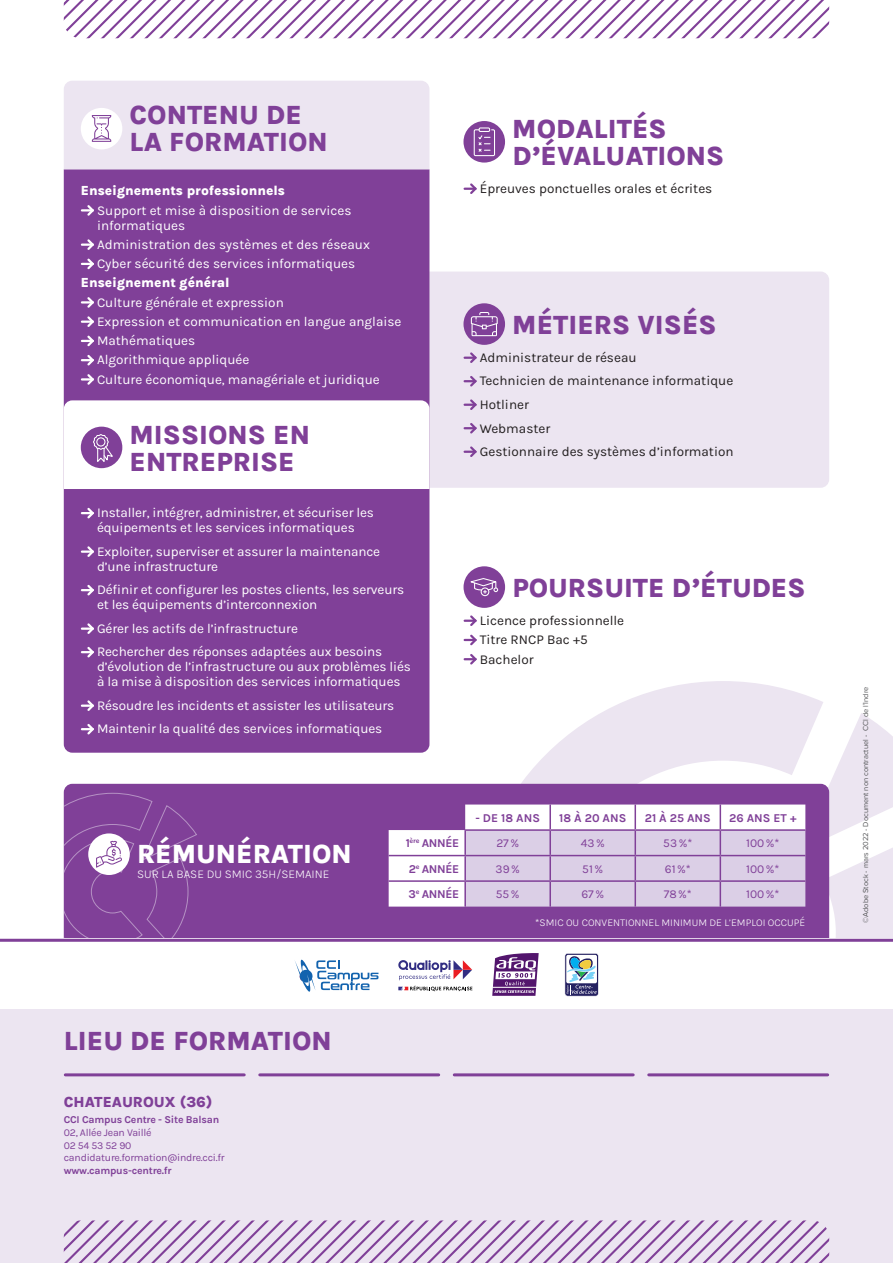
<style>
.page{position:relative;width:893px;height:1263px;background:#fff}
.page>*{position:absolute;margin:0;border:0;box-sizing:border-box;transform-origin:0 0}
.Titrages_paragraphes{font:800 27px/27px "Karla";color:#804098}
.Titrages_paragraphes-2{font:800 27px "Karla";color:#fff}
.t1{font:800 15px "Karla";color:#804098}
.Labeur{font:13.5px/15px "Karla";letter-spacing:-.01em;color:#fff}
.Labeur-2{font:13.5px "Karla";color:#231f20}
.Labeur-3{font:800 13.5px "Karla";color:#fff}
.t2{font:700 12px "Karla";color:#804098}
.t3{font:12px "Karla";color:#804098}
.Titrages_paragraphes-3{font:300 12px "Karla";color:#fff}
.t4{font:10.5px "Karla";letter-spacing:-.02em;color:#804098}
.t5{font:700 10.5px "Karla";letter-spacing:-.02em;color:#804098}
.t6{font:300 10.5px "Karla";color:#fff}
.Labeur-4{font:7.5px "Proxima Nova";color:#57585a}
</style>
<div class="page">
<svg style="left:472px;top:681px;width:421px;height:258px;fill:#ece5f1"></svg>
<div style="left:64px;top:784px;width:765px;height:155px;background:#804098"></div>
<svg style="left:64px;top:792px;width:133px;height:147px;background:#8a4fa0"></svg>
<svg style="left:389px;top:804px;width:416px;height:102px"></svg>
<hr style="left:720px;top:880px;width:85px;height:2px;background:#804098">
<div style="left:0;top:1005px;width:893px;height:258px;background:#ece5f1"></div>
<div style="left:0;top:939px;width:893px;height:70px;background:#fff"></div>
<hr style="left:65px;top:1073px;width:179px;height:3px;background:#804098">
<hr style="left:260px;top:1073px;width:179px;height:3px;background:#804098">
<hr style="left:0;top:939px;width:893px;height:3px;background:#804098">
<hr style="left:454px;top:1073px;width:179px;height:3px;background:#804098">
<hr style="left:649px;top:1073px;width:179px;height:3px;background:#804098">
<div style="left:429px;top:272px;width:400px;height:216px;background:#ece5f1"></div>
<div style="left:64px;top:169px;width:365px;height:584px;background:#804098"></div>
<svg style="left:64px;top:1220px;width:765px;height:43px"></svg>
<svg style="left:64px;top:0;width:765px;height:38px"></svg>
<svg style="left:82px;top:203px;width:14px;height:15px"></svg>
<svg style="left:82px;top:237px;width:14px;height:34px"></svg>
<svg style="left:82px;top:295px;width:14px;height:92px"></svg>
<svg style="left:82px;top:506px;width:14px;height:14px"></svg>
<svg style="left:82px;top:544px;width:14px;height:15px"></svg>
<svg style="left:82px;top:583px;width:14px;height:14px"></svg>
<svg style="left:82px;top:621px;width:14px;height:15px"></svg>
<svg style="left:82px;top:645px;width:14px;height:14px"></svg>
<svg style="left:82px;top:698px;width:14px;height:15px"></svg>
<svg style="left:82px;top:722px;width:14px;height:14px"></svg>
<div style="left:463px;top:303px;width:42px;height:42px;background:#804098;border-radius:50%"></div>
<svg style="left:471px;top:312px;width:27px;height:24px"></svg>
<svg style="left:465px;top:350px;width:14px;height:15px"></svg>
<svg style="left:465px;top:374px;width:14px;height:15px"></svg>
<svg style="left:465px;top:397px;width:14px;height:15px"></svg>
<svg style="left:465px;top:421px;width:14px;height:15px"></svg>
<svg style="left:465px;top:444px;width:14px;height:15px"></svg>
<div style="left:464px;top:566px;width:41px;height:42px;background:#804098;border-radius:50%"></div>
<div style="left:481px;top:587px;width:8px;height:9px;border:1px solid #fff;border-radius:50%"></div>
<svg style="left:470px;top:578px;width:29px;height:15px"></svg>
<svg style="left:465px;top:615px;width:12px;height:50px"></svg>
<div style="left:463px;top:121px;width:42px;height:42px;background:#804098;border-radius:50%"></div>
<div style="left:479px;top:127px;width:11px;height:5px;border:1px solid #fff"></div>
<div style="left:474px;top:129px;width:21px;height:27px;border:1px solid #fff"></div>
<svg style="left:478px;top:135px;width:12px;height:17px"></svg>
<svg style="left:465px;top:183px;width:12px;height:11px"></svg>
<div style="left:64px;top:81px;width:365px;height:88px;background:#ece5f1"></div>
<svg style="left:64px;top:400px;width:365px;height:89px"></svg>
<svg style="left:492px;top:953px;width:47px;height:43px"></svg>
<hr style="left:493px;top:987px;width:43px;height:1px;background:#fff">
<svg style="left:565px;top:953px;width:34px;height:43px"></svg>
<svg style="left:398px;top:960px;width:74px;height:20px"></svg>
<svg style="left:398px;top:986px;width:74px;height:5px"></svg>
<svg style="left:294px;top:959px;width:84px;height:33px"></svg>
<p class="Titrages_paragraphes" style="left:130px;top:101px;width:200px">CONTENU DE<br>LA FORMATION</p>
<p class="Labeur-3" style="left:81px;top:182px;width:206px">Enseignements professionnels</p>
<p class="Labeur" style="left:97px;top:202px;width:256px">Support et mise à disposition de services informatiques</p>
<p class="Labeur" style="left:97px;top:236px;width:274px">Administration des systèmes et des réseaux</p>
<p class="Labeur" style="left:97px;top:256px;width:260px">Cyber sécurité des services informatiques</p>
<p class="Labeur-3" style="left:81px;top:274px;width:150px">Enseignement général</p>
<p class="Labeur" style="left:97px;top:294px;width:188px">Culture générale et expression</p>
<p class="Labeur" style="left:97px;top:313px;width:306px">Expression et communication en langue anglaise</p>
<p class="Labeur" style="left:97px;top:333px;width:100px">Mathématiques</p>
<p class="Labeur" style="left:97px;top:352px;width:154px">Algorithmique appliquée</p>
<p class="Labeur" style="left:97px;top:371px;width:284px">Culture économique, managériale et juridique</p>
<p class="Titrages_paragraphes" style="left:130px;top:420px;width:182px">MISSIONS EN<br>ENTREPRISE</p>
<p class="Labeur" style="left:97px;top:505px;width:278px">Installer, intégrer, administrer, et sécuriser les équipements et les services informatiques</p>
<p class="Labeur" style="left:97px;top:543px;width:285px">Exploiter, superviser et assurer la maintenance d’une infrastructure</p>
<p class="Labeur" style="left:97px;top:582px;width:309px">Définir et configurer les postes clients, les serveurs et les équipements d’interconnexion</p>
<p class="Labeur" style="left:97px;top:620px;width:202px">Gérer les actifs de l’infrastructure</p>
<p class="Labeur" style="left:97px;top:644px;width:315px">Rechercher des réponses adaptées aux besoins d’évolution de l’infrastructure ou aux problèmes liés à la mise à disposition des services informatiques</p>
<p class="Labeur" style="left:97px;top:697px;width:299px">Résoudre les incidents et assister les utilisateurs</p>
<p class="Labeur" style="left:97px;top:721px;width:287px">Maintenir la qualité des services informatiques</p>
<p class="Titrages_paragraphes" style="left:512px;top:115px;width:214px">MODALITÉS<br>D’ÉVALUATIONS</p>
<p class="Labeur-2" style="left:480px;top:180px;width:234px">Épreuves ponctuelles orales et écrites</p>
<p class="Titrages_paragraphes" style="left:512px;top:311px;width:206px">MÉTIERS VISÉS</p>
<p class="Labeur-2" style="left:480px;top:349px;width:158px">Administrateur de réseau</p>
<p class="Labeur-2" style="left:480px;top:372px;width:255px">Technicien de maintenance informatique</p>
<p class="Labeur-2" style="left:480px;top:396px;width:51px">Hotliner</p>
<p class="Labeur-2" style="left:480px;top:419px;width:72px">Webmaster</p>
<p class="Labeur-2" style="left:480px;top:443px;width:255px">Gestionnaire des systèmes d’information</p>
<p class="Titrages_paragraphes" style="left:512px;top:574px;width:295px">POURSUITE D’ÉTUDES</p>
<p class="Labeur-2" style="left:480px;top:612px;width:146px">Licence professionnelle</p>
<p class="Labeur-2" style="left:480px;top:631px;width:110px">Titre RNCP Bac +5</p>
<p class="Labeur-2" style="left:480px;top:650px;width:55px">Bachelor</p>
<p class="t2" style="left:475px;top:810px;width:66px">- DE 18 ANS</p>
<p class="t2" style="left:559px;top:810px;width:69px">18 À 20 ANS</p>
<p class="t2" style="left:645px;top:810px;width:68px">21 À 25 ANS</p>
<p class="t2" style="left:729px;top:810px;width:69px">26 ANS ET +</p>
<p class="Titrages_paragraphes-2" style="left:137px;top:837px;width:216px">RÉMUNÉRATION</p>
<p class="Titrages_paragraphes-3" style="left:137px;top:866px;width:194px">SUR LA BASE DU SMIC 35H/SEMAINE</p>
<p class="Titrages_paragraphes" style="left:64px;top:1027px;width:269px">LIEU DE FORMATION</p>
<p class="t1" style="left:64px;top:1092px;width:150px">CHATEAUROUX (36)</p>
<p class="t5" style="left:64px;top:1113px;width:157px">CCI Campus Centre - Site Balsan</p>
<p class="t4" style="left:64px;top:1126px;width:89px">02, Allée Jean Vaillé</p>
<p class="t4" style="left:64px;top:1138px;width:69px">02 54 53 52 90</p>
<p class="t4" style="left:64px;top:1151px;width:162px">candidature.formation@indre.cci.fr</p>
<p class="t5" style="left:64px;top:1163px;width:109px">www.campus-centre.fr</p>
<p class="t2" style="left:406px;top:836px;width:55px">1<sup>ère</sup> ANNÉE</p>
<p class="t3" style="left:496px;top:836px;width:24px">27%</p>
<p class="t3" style="left:581px;top:836px;width:25px">43%</p>
<p class="t3" style="left:663px;top:836px;width:31px">53%*</p>
<p class="t3" style="left:746px;top:836px;width:35px">100%*</p>
<p class="t2" style="left:409px;top:861px;width:52px">2<sup>e</sup> ANNÉE</p>
<p class="t3" style="left:496px;top:861px;width:26px">39%</p>
<p class="t3" style="left:582px;top:861px;width:22px">51%</p>
<p class="t3" style="left:665px;top:861px;width:27px">61%*</p>
<p class="t3" style="left:746px;top:861px;width:35px">100%*</p>
<p class="t2" style="left:409px;top:887px;width:52px">3<sup>e</sup> ANNÉE</p>
<p class="t3" style="left:496px;top:887px;width:25px">55%</p>
<p class="t3" style="left:581px;top:887px;width:24px">67%</p>
<p class="t3" style="left:664px;top:887px;width:30px">78%*</p>
<p class="t3" style="left:746px;top:887px;width:35px">100%*</p>
<p class="t6" style="left:535px;top:916px;width:271px">*SMIC OU CONVENTIONNEL MINIMUM DE L’EMPLOI OCCUPÉ</p>
<p class="Labeur-4" style="left:861px;top:923px;width:238px;rotate:-90deg">©Adobe Stock - mars 2022 - Document non contractuel - CCI de l’Indre</p>
</div>
